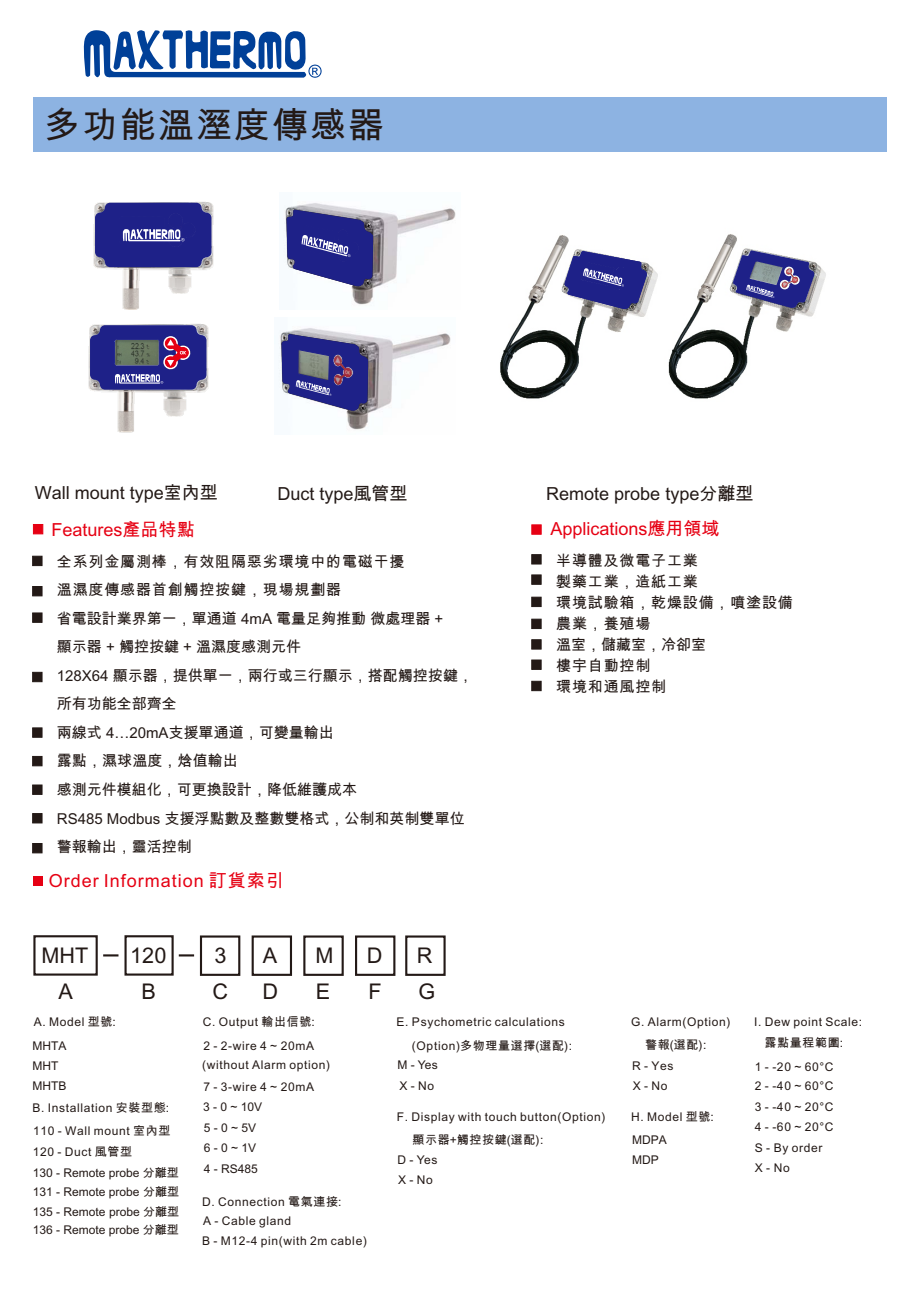
<style>
.page{position:relative;width:919px;height:1289px;background:#fff}
.page>*{position:absolute;margin:0;border:0;box-sizing:border-box;transform-origin:0 0}
.t1{font:36px "Arial Unicode MS";letter-spacing:.055em;color:#231916}
.t2{font:21.6px/36px "Arial Unicode MS";color:#231916}
.t3{font:18px "Arial Unicode MS";color:#231916}
.t4{font:18px "Arial Unicode MS";color:#e60013}
.t5{font:18px "Arial";letter-spacing:.055em;color:#e60013}
.t6{font:15px/28.5px "Arial Unicode MS";color:#231916}
.t7{font:15px "Arial Unicode MS";letter-spacing:.055em;color:#231916}
.t8{font:15px/21.3px "Arial Unicode MS";letter-spacing:.03em;color:#231916}
.t9{font:12px/20.4px "Arial Unicode MS";letter-spacing:.055em;color:#231916}
.t10{font:12px/21px "Arial Unicode MS";color:#231916}
.t11{font:12px "Arial";letter-spacing:.035em;color:#231916}
.s1{font-family:"Arial Unicode MS"}
.s2{font-family:"Arial"}
</style>
<div class="page">
<div style="left:33px;top:98px;width:853px;height:54px;background:#8db3e2"></div>
<div style="left:33px;top:876px;width:9px;height:9px;background:#e60013"></div>
<svg style="left:33px;top:524px;width:11px;height:10px"></svg>
<svg style="left:83px;top:30px;width:238px;height:48px"></svg>
<svg style="left:32px;top:555px;width:11px;height:11px"></svg>
<svg style="left:32px;top:612px;width:11px;height:11px"></svg>
<svg style="left:32px;top:727px;width:11px;height:11px"></svg>
<svg style="left:32px;top:755px;width:11px;height:11px"></svg>
<svg style="left:32px;top:784px;width:11px;height:11px"></svg>
<svg style="left:32px;top:813px;width:11px;height:10px"></svg>
<svg style="left:32px;top:586px;width:11px;height:10px"></svg>
<svg style="left:32px;top:671px;width:11px;height:11px"></svg>
<svg style="left:32px;top:843px;width:11px;height:10px"></svg>
<svg style="left:531px;top:596px;width:11px;height:11px"></svg>
<svg style="left:531px;top:639px;width:11px;height:11px"></svg>
<svg style="left:531px;top:574px;width:11px;height:11px"></svg>
<svg style="left:531px;top:618px;width:11px;height:11px"></svg>
<svg style="left:531px;top:659px;width:11px;height:11px"></svg>
<svg style="left:531px;top:680px;width:11px;height:11px"></svg>
<svg style="left:531px;top:554px;width:11px;height:11px"></svg>
<svg style="left:531px;top:524px;width:11px;height:11px"></svg>
<img style="left:500px;top:234px;width:326px;height:165px">
<svg style="left:733px;top:250px;width:81px;height:58px"></svg>
<img style="left:88px;top:324px;width:121px;height:109px">
<svg style="left:90px;top:325px;width:116px;height:64px;background:#474186"></svg>
<img style="left:274px;top:328px;width:177px;height:102px">
<svg style="left:282px;top:334px;width:86px;height:76px;background:#575796"></svg>
<img style="left:93px;top:202px;width:121px;height:108px">
<svg style="left:95px;top:203px;width:116px;height:64px;background:#323590"></svg>
<svg style="left:564px;top:250px;width:83px;height:59px"></svg>
<img style="left:279px;top:203px;width:177px;height:102px">
<svg style="left:287px;top:210px;width:86px;height:76px;background:#4b4d9a"></svg>
<div style="left:124px;top:935px;width:50px;height:40px;border:2px solid #231916"></div>
<div style="left:200px;top:935px;width:40px;height:40px;border:2px solid #231916"></div>
<div style="left:251px;top:935px;width:41px;height:40px;border:2px solid #231916"></div>
<div style="left:303px;top:935px;width:41px;height:40px;border:2px solid #231916"></div>
<div style="left:355px;top:935px;width:40px;height:40px;border:2px solid #231916"></div>
<svg style="left:103px;top:954px;width:15px;height:2px"></svg>
<svg style="left:179px;top:954px;width:15px;height:2px"></svg>
<div style="left:33px;top:935px;width:65px;height:40px;border:2px solid #231916"></div>
<div style="left:405px;top:935px;width:40px;height:40px;border:2px solid #231916"></div>
<h1 class="t1" style="left:44px;top:111px;width:342px">多功能溫溼度傳感器</h1>
<h3 class="t3" style="left:35px;top:486px;width:185px">Wall mount type室內型</h3>
<h3 class="t3" style="left:277px;top:487px;width:132px">Duct type風管型</h3>
<h3 class="t3" style="left:546px;top:486px;width:209px">Remote probe type分離型</h3>
<h3 class="t4" style="left:52px;top:523px;width:145px">Features產品特點</h3>
<p class="t7" style="left:57px;top:555px;width:349px">全系列金屬測棒，有效阻隔惡劣環境中的電磁干擾</p>
<p class="t7" style="left:57px;top:584px;width:286px">溫濕度傳感器首創觸控按鍵，現場規劃器</p>
<p class="t6" style="left:57px;top:605px;width:417px">省電設計業界第一，單通道 4mA 電量足夠推動 微處理器 +<br>顯示器 + 觸控按鍵 + 溫濕度感測元件<br>128X64 顯示器，提供單一，兩行或三行顯示，搭配觸控按鍵，所有功能全部齊全<br>兩線式 4…20mA支援單通道，可變量輸出<br>露點，濕球溫度，焓值輸出<br>感測元件模組化，可更換設計，降低維護成本<br>RS485 Modbus 支援浮點數及整數雙格式，公制和英制雙單位</p>
<p class="t6" style="left:57px;top:834px;width:136px">警報輸出，靈活控制</p>
<h3 class="t5" style="left:49px;top:874px;width:237px">Order Information <span class="s1">訂貨索引</span></h3>
<h2 class="t2" style="left:42px;top:939px;width:48px">MHT</h2>
<h2 class="t2" style="left:130px;top:939px;width:38px">120</h2>
<h2 class="t2" style="left:214px;top:939px;width:14px">3</h2>
<h2 class="t2" style="left:263px;top:939px;width:16px">A</h2>
<h2 class="t2" style="left:315px;top:939px;width:19px">M</h2>
<h2 class="t2" style="left:366px;top:939px;width:17px">D</h2>
<h2 class="t2" style="left:58px;top:975px;width:16px">A</h2>
<h2 class="t2" style="left:142px;top:975px;width:16px">B</h2>
<h2 class="t2" style="left:212px;top:975px;width:17px">C</h2>
<h2 class="t2" style="left:262px;top:975px;width:17px">D</h2>
<h2 class="t2" style="left:316px;top:975px;width:16px">E</h2>
<h2 class="t2" style="left:368px;top:975px;width:15px">F</h2>
<h2 class="t2" style="left:417px;top:939px;width:20px">R<br>G</h2>
<h3 class="t4" style="left:550px;top:522px;width:171px">Applications應用領域</h3>
<p class="t7" style="left:556px;top:576px;width:143px">製藥工業，造紙工業</p>
<p class="t6" style="left:556px;top:611px;width:96px">農業，養殖場</p>
<p class="t7" style="left:556px;top:555px;width:143px">半導體及微電子工業</p>
<p class="t7" style="left:556px;top:597px;width:238px">環境試驗箱，乾燥設備，噴塗設備</p>
<p class="t8" style="left:556px;top:635px;width:151px">溫室，儲藏室，冷卻室樓宇自動控制</p>
<p class="t7" style="left:556px;top:681px;width:112px">環境和通風控制</p>
<p class="t9" style="left:34px;top:1012px;width:84px">A. Model 型號:</p>
<p class="t9" style="left:203px;top:1012px;width:114px">C. Output 輸出信號:</p>
<p class="t9" style="left:396px;top:1012px;width:170px">E. Psychometric calculations</p>
<p class="t9" style="left:631px;top:1013px;width:101px">G. Alarm(Option)</p>
<p class="t9" style="left:754px;top:1012px;width:110px">I. Dew point Scale:</p>
<p class="t9" style="left:33px;top:1036px;width:36px">MHTA</p>
<p class="t9" style="left:32px;top:1077px;width:35px">MHTB</p>
<p class="t9" style="left:33px;top:1056px;width:28px">MHT</p>
<p class="t9" style="left:32px;top:1098px;width:138px">B. Installation 安裝型態:</p>
<p class="t9" style="left:33px;top:1122px;width:139px">110 - Wall mount 室內型</p>
<p class="t10" style="left:33px;top:1141px;width:148px">120 - Duct 風管型<br>130 - Remote probe 分離型</p>
<p class="t10" style="left:33px;top:1183px;width:148px;line-height:19.8px">131 - R<span class="s2">e</span>mote probe 分離型<br>135 - R<span class="s2">e</span>mote probe 分離型</p>
<p class="t10" style="left:33px;top:1220px;width:148px">136 - R<span class="s2">e</span>mote probe 分離型</p>
<p class="t9" style="left:203px;top:1036px;width:112px">2 - 2-wire 4 ~ 20mA</p>
<p class="t9" style="left:202px;top:1055px;width:130px">(without Alarm option)</p>
<p class="t9" style="left:203px;top:1077px;width:112px;line-height:19.8px">7 - <span class="s2">3</span>-wire 4 ~ 20mA<br>3 - 0 ~ 10V</p>
<p class="t9" style="left:204px;top:1118px;width:54px">5 - <span class="s2">0</span> ~ <span class="s2">5</span>V</p>
<p class="t9" style="left:204px;top:1138px;width:56px">6 - <span class="s2">0</span> ~ <span class="s2">1</span>V<br>4 - RS485</p>
<p class="t9" style="left:202px;top:1193px;width:141px;line-height:18.6px">D. Connection 電氣連接:<br>A - Cable gland</p>
<p class="t9" style="left:202px;top:1231px;width:166px">B - M12-4 pin(with 2m cable)</p>
<p class="t9" style="left:412px;top:1036px;width:162px">(<span class="s2">Option</span>)多物理量選擇(選配):</p>
<p class="t11" style="left:397px;top:1060px;width:42px">M - Yes</p>
<p class="t9" style="left:645px;top:1036px;width:63px">警報(選配):</p>
<p class="t9" style="left:632px;top:1056px;width:43px">R - Yes</p>
<p class="t9" style="left:764px;top:1033px;width:80px">露點量程範圍:</p>
<p class="t9" style="left:755px;top:1057px;width:80px">1 - -20 ~ 60°C</p>
<p class="t11" style="left:399px;top:1080px;width:36px">X - No</p>
<p class="t9" style="left:755px;top:1076px;width:80px">2 - -40 ~ 60°C</p>
<p class="t9" style="left:632px;top:1076px;width:36px">X - No</p>
<p class="t9" style="left:396px;top:1107px;width:210px">F. Display with touch button(Option)</p>
<p class="t9" style="left:412px;top:1130px;width:133px">顯示器+觸控按鍵(選配):</p>
<p class="t11" style="left:397px;top:1154px;width:42px">D - Yes</p>
<p class="t11" style="left:398px;top:1175px;width:36px">X - No</p>
<p class="t9" style="left:631px;top:1107px;width:84px">H. Model 型號:</p>
<p class="t9" style="left:632px;top:1150px;width:28px">MDP</p>
<p class="t9" style="left:632px;top:1130px;width:36px">MDPA</p>
<p class="t9" style="left:755px;top:1097px;width:80px">3 - -40 ~ 20°C<br>4 - -60 ~ 20°C<br>S - By order<br>X - No</p>
</div>
